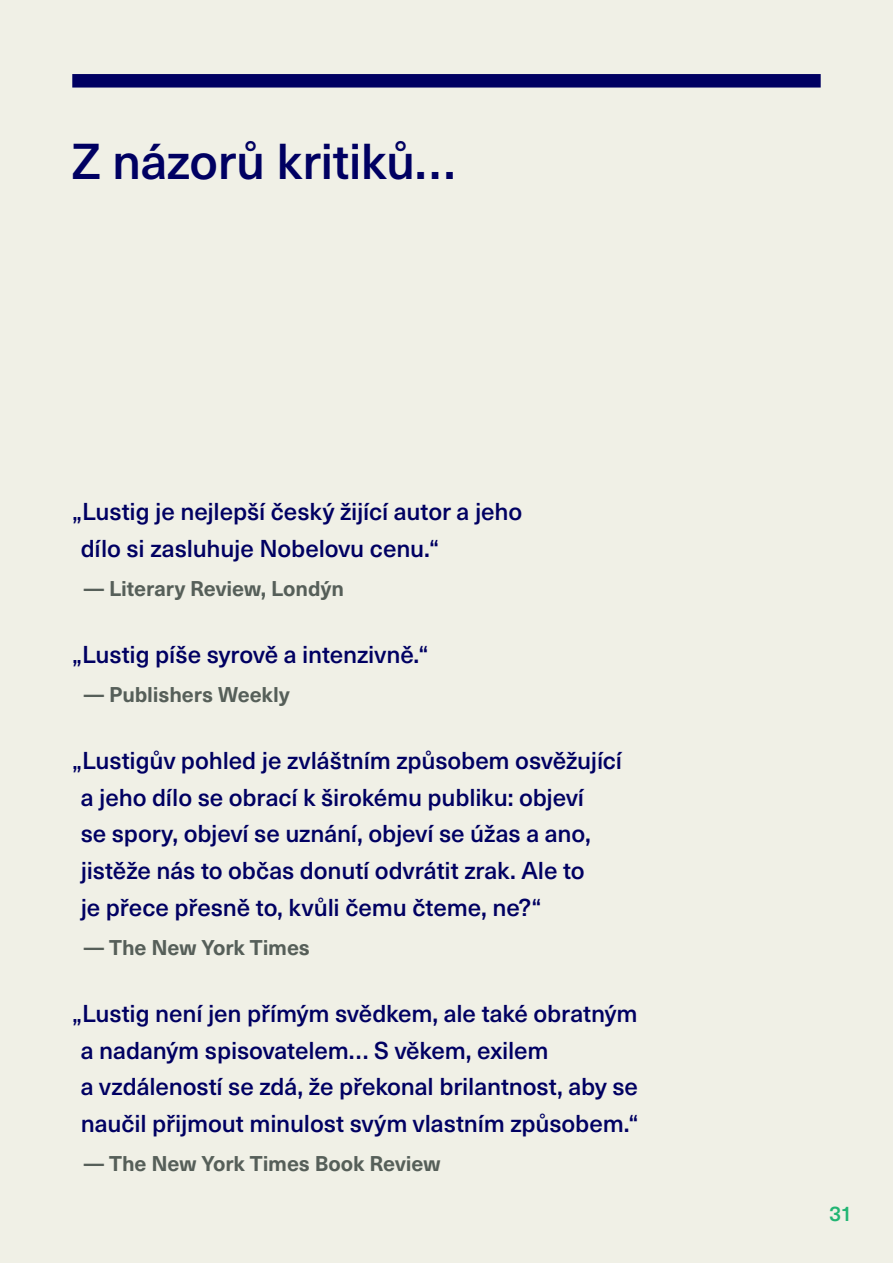
<style>
.page{position:relative;width:893px;height:1263px;background:#f0f0e6}
.page>*{position:absolute;margin:0;border:0;box-sizing:border-box;transform-origin:0 0}
.mr_hlavni_nadpis{font:500 49.5px "Neue Haas Unica W1 G";letter-spacing:-.01em;color:#000062}
.mr_vykriky{font:500 24px/36.8px "Neue Haas Unica W1 G";letter-spacing:-.005em;color:#000062}
.mr_text_recenze_auto{font:700 21px "Neue Haas Unica W1 G";letter-spacing:-.005em;color:#565f59}
.t1{font:500 21px "Neue Haas Unica W1 G";color:#22b573}
</style>
<div class="page">
<div style="left:72px;top:74px;width:749px;height:14px;background:#000062"></div>
<p class="mr_hlavni_nadpis" style="left:72px;top:124px;width:385px">Z názorů kritiků…</p>
<p class="mr_vykriky" style="left:81px;top:492px;width:443px;text-indent:-9px">„Lustig je nejlepší český žijící autor a jeho dílo si zasluhuje Nobelovu cenu.“</p>
<p class="mr_text_recenze_auto" style="left:83px;top:573px;width:262px">— Literary Review, Londýn</p>
<p class="mr_vykriky" style="left:72px;top:635px;width:358px">„Lustig píše syrově a intenzivně.“</p>
<p class="mr_text_recenze_auto" style="left:83px;top:679px;width:208px">— Publishers Weekly</p>
<p class="mr_vykriky" style="left:81px;top:741px;width:543px;text-indent:-9px">„Lustigův pohled je zvláštním způsobem osvěžující a jeho dílo se obrací k širokému publiku: objeví<br>se spory, objeví se uznání, objeví se úžas a ano, jistěže nás to občas donutí odvrátit zrak. Ale to<br>je přece přesně to, kvůli čemu čteme, ne?“</p>
<p class="mr_text_recenze_auto" style="left:83px;top:932px;width:228px">— The New York Times</p>
<p class="mr_vykriky" style="left:81px;top:993px;width:559px;text-indent:-9px">„Lustig není jen přímým svědkem, ale také obratným a nadaným spisovatelem… S věkem, exilem<br>a vzdáleností se zdá, že překonal brilantnost, aby se naučil přijmout minulost svým vlastním způsobem.“</p>
<p class="mr_text_recenze_auto" style="left:83px;top:1148px;width:359px">— The New York Times Book Review</p>
<p class="t1" style="left:829px;top:1197px;width:25px">31</p>
</div>
